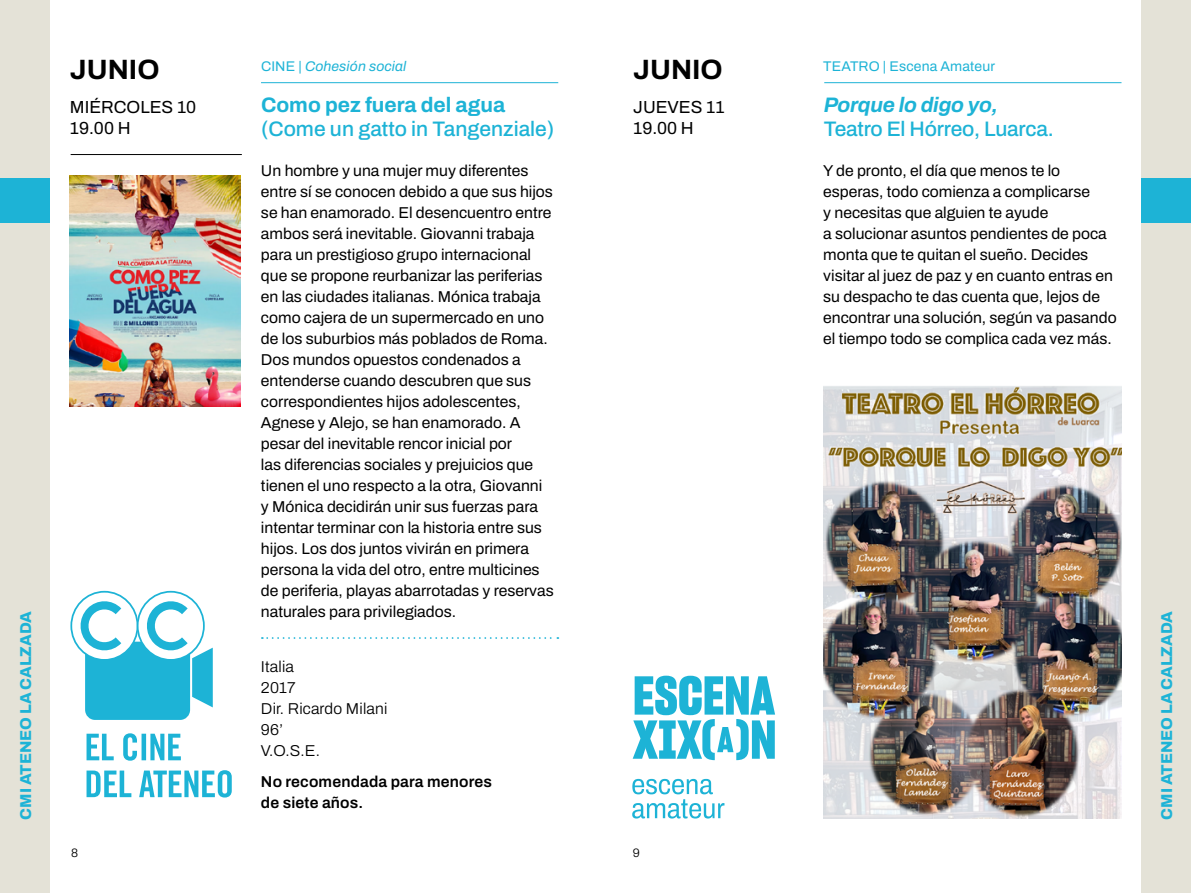
<style>
.page{position:relative;width:1191px;height:893px;background:#fff}
.page>*{position:absolute;margin:0;border:0;box-sizing:border-box;transform-origin:0 0}
.t1{font:700 28px "Archivo";color:#000}
.t2{font:500 21px "Archivo";color:#1db3d6}
.t3{font:700 21px "Archivo";color:#1db3d6}
.t4{font:italic 700 21px "Archivo";letter-spacing:-.01em;color:#1db3d6}
.t5{font:17.5px/21px "Archivo";color:#000}
.t6{font:15.75px/21px "Archivo";color:#000}
.t7{font:300 15.75px/21px "Archivo";letter-spacing:.01em;color:#000}
.t8{font:800 15.75px "Archivo";color:#1db3d6}
.t9{font:600 15.75px/21px "Archivo";letter-spacing:.01em;color:#000}
.t10{font:14px "Archivo";letter-spacing:.01em;color:#1db3d6}
.t11{font:italic 14px "Archivo";letter-spacing:.01em;color:#1db3d6}
.t12{font:300 12.25px "Archivo";color:#000}
.s1{font-style:normal}
</style>
<div class="page">
<hr style="left:261px;top:82px;width:297px;height:1px;background:#1db3d6">
<hr style="left:824px;top:82px;width:297px;height:1px;background:#1db3d6">
<div style="left:0;top:0;width:50px;height:893px;background:#e4e2d7"></div>
<div style="left:1141px;top:0;width:50px;height:893px;background:#e4e2d7"></div>
<div style="left:1141px;top:179px;width:50px;height:44px;background:#1db3d6"></div>
<div style="left:0;top:179px;width:50px;height:44px;background:#1db3d6"></div>
<img style="left:70px;top:176px;width:170px;height:231px">
<svg style="left:262px;top:637px;width:296px;height:2px"></svg>
<svg style="left:87px;top:770px;width:145px;height:27px"></svg>
<svg style="left:87px;top:733px;width:94px;height:28px"></svg>
<svg style="left:70px;top:591px;width:68px;height:70px"></svg>
<svg style="left:137px;top:591px;width:68px;height:70px"></svg>
<svg style="left:78px;top:599px;width:135px;height:121px"></svg>
<hr style="left:71px;top:154px;width:171px;height:1px;background:#000">
<svg style="left:632px;top:779px;width:92px;height:39px"></svg>
<svg style="left:632px;top:676px;width:143px;height:84px"></svg>
<img style="left:823px;top:386px;width:298px;height:433px">
<h1 class="t1" style="left:70px;top:48px;width:91px">JUNIO</h1>
<p class="t5" style="left:70px;top:96px;width:128px">MIÉRCOLES 10<br>19.00 H</p>
<p class="t11" style="left:261px;top:56px;width:147px"><span class="s1">CINE |</span> Cohesión social</p>
<h2 class="t3" style="left:261px;top:89px;width:246px">Como pez fuera del agua</h2>
<h2 class="t2" style="left:261px;top:113px;width:295px">(Come un gatto in Tangenziale)</h2>
<h1 class="t1" style="left:633px;top:48px;width:91px">JUNIO</h1>
<p class="t10" style="left:823px;top:56px;width:173px">TEATRO | Escena Amateur</p>
<p class="t5" style="left:633px;top:96px;width:93px">JUEVES 11<br>19.00 H</p>
<h2 class="t4" style="left:823px;top:89px;width:176px">Porque lo digo yo,</h2>
<h2 class="t2" style="left:823px;top:113px;width:231px">Teatro El Hórreo, Luarca.</h2>
<p class="t6" style="left:261px;top:160px;width:294px">Un hombre y una mujer muy diferentes entre sí se conocen debido a que sus hijos se han enamorado. El desencuentro entre ambos será inevitable. Giovanni trabaja para un prestigioso grupo internacional que se propone reurbanizar las periferias en las ciudades italianas. Mónica trabaja como cajera de un supermercado en uno de los suburbios más poblados de Roma.<br>Dos mundos opuestos condenados a entenderse cuando descubren que sus correspondientes hijos adolescentes, Agnese y Alejo, se han enamorado. A pesar del inevitable rencor inicial por<br>las diferencias sociales y prejuicios que tienen el uno respecto a la otra, Giovanni y Mónica decidirán unir sus fuerzas para intentar terminar con la historia entre sus hijos. Los dos juntos vivirán en primera persona la vida del otro, entre multicines de periferia, playas abarrotadas y reservas naturales para privilegiados.</p>
<p class="t6" style="left:823px;top:160px;width:295px">Y de pronto, el día que menos te lo esperas, todo comienza a complicarse<br>y necesitas que alguien te ayude<br>a solucionar asuntos pendientes de poca monta que te quitan el sueño. Decides visitar al juez de paz y en cuanto entras en su despacho te das cuenta que, lejos de encontrar una solución, según va pasando el tiempo todo se complica cada vez más.</p>
<p class="t8" style="left:14px;top:820px;width:210px;rotate:-90deg">CMI ATENEO LA CALZADA</p>
<p class="t8" style="left:1154px;top:820px;width:210px;rotate:-90deg">CMI ATENEO LA CALZADA</p>
<p class="t12" style="left:71px;top:844px;width:9px">8</p>
<p class="t12" style="left:632px;top:844px;width:9px">9</p>
<p class="t7" style="left:261px;top:656px;width:128px">Italia<br>2017<br>Dir. Ricardo Milani<br>96’<br>V.O.S.E.</p>
<p class="t9" style="left:261px;top:771px;width:232px">No recomendada para menores de siete años.</p>
</div>
